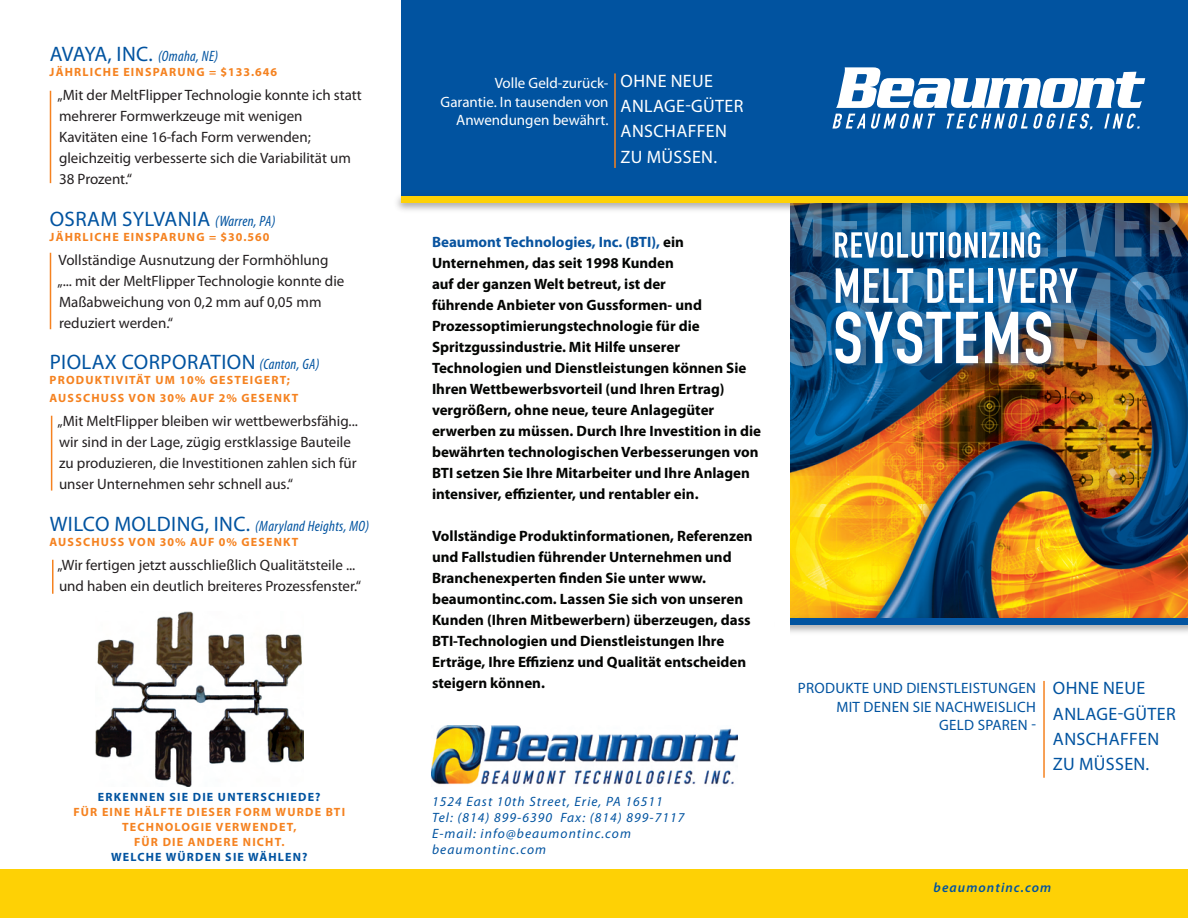
<style>
.page{position:relative;width:1188px;height:918px;background:#fff}
.page>*{position:absolute;margin:0;border:0;box-sizing:border-box;transform-origin:0 0}
.t1{font:21px "Myriad Pro";letter-spacing:.02em;color:#0153a0}
.t2{font:18px "Myriad Pro";letter-spacing:.02em;color:#0153a0}
.t3{font:18px "Myriad Pro";letter-spacing:.02em;color:#fff}
.t4{font:700 15px/21px "Myriad Pro";color:#040503}
.t5{font:15px "Myriad Pro";color:#231f20}
.t6{font:15px "Myriad Pro";letter-spacing:.02em;color:#0153a0}
.t7{font:15px "Myriad Pro";color:#fff}
.t8{font:italic condensed 15px "Myriad Pro";letter-spacing:.02em;color:#0153a0}
.t9{font:italic 13.5px "Myriad Pro";letter-spacing:.08em;color:#0153a0}
.t10{font:italic 600 13.5px "Myriad Pro";letter-spacing:.08em;color:#0153a0}
.t11{font:700 12px "Myriad Pro";letter-spacing:.1em;color:#f58220}
.t12{font:700 12px "Myriad Pro";letter-spacing:.1em;color:#0153a0}
.t13{font:700 12px "Myriad Pro";letter-spacing:.08em;color:#f58220}
.s1{font-style:italic;font-stretch:condensed;font-size:15px}
.s2{font-style:normal;font-stretch:normal;font-size:21px}
.s3{color:#08539f}
</style>
<div class="page">
<img style="left:790px;top:215px;width:398px;height:398px">
<svg style="left:790px;top:215px;width:32px;height:42px"></svg>
<svg style="left:1057px;top:215px;width:9px;height:7px"></svg>
<svg style="left:1074px;top:215px;width:33px;height:42px"></svg>
<svg style="left:1115px;top:215px;width:27px;height:42px"></svg>
<svg style="left:1150px;top:215px;width:38px;height:42px;background:#444650"></svg>
<svg style="left:790px;top:272px;width:35px;height:94px;background:#2b5a82"></svg>
<svg style="left:1124px;top:272px;width:46px;height:94px;background:#2b6493"></svg>
<div style="left:773px;top:613px;width:415px;height:24px;background:#231f20;opacity:.45"></div>
<div style="left:781px;top:618px;width:407px;height:7px;background:#0153a0"></div>
<div style="left:401px;top:0;width:787px;height:201px;background:#0153a0"></div>
<hr style="left:1043px;top:681px;width:2px;height:97px;background:#f58220">
<svg style="left:825px;top:222px;width:261px;height:151px;background:#144d79"></svg>
<svg style="left:833px;top:215px;width:105px;height:43px"></svg>
<hr style="left:941px;top:232px;width:3px;height:26px;background:#fff">
<svg style="left:947px;top:215px;width:31px;height:43px"></svg>
<hr style="left:982px;top:232px;width:4px;height:26px;background:#fff">
<svg style="left:986px;top:215px;width:62px;height:43px"></svg>
<img style="left:834px;top:268px;width:276px;height:98px">
<div style="left:0;top:869px;width:1188px;height:49px;background:#fed105"></div>
<hr style="left:614px;top:73px;width:2px;height:95px;background:#f58220">
<img style="left:96px;top:612px;width:208px;height:175px">
<hr style="left:50px;top:91px;width:1px;height:92px;background:#f58220">
<hr style="left:50px;top:253px;width:1px;height:76px;background:#f58220">
<hr style="left:51px;top:416px;width:1px;height:75px;background:#f58220">
<hr style="left:52px;top:560px;width:2px;height:34px;background:#f58220">
<img style="left:432px;top:725px;width:305px;height:60px">
<div style="left:776px;top:202px;width:14px;height:489px;background:#fff"></div>
<div style="left:393px;top:192px;width:795px;height:23px;background:#231f20;opacity:.45"></div>
<div style="left:401px;top:196px;width:787px;height:7px;background:#fed105"></div>
<svg style="left:832px;top:67px;width:314px;height:63px"></svg>
<p class="t1" style="left:50px;top:42px;width:170px">Avaya, Inc. <span class="s1">(Omaha, NE)</span></p>
<p class="t11" style="left:50px;top:65px;width:24px">JÄHRLICHE</p>
<p class="t11" style="left:123px;top:65px;width:8px">EINS</p>
<p class="t13" style="left:153px;top:65px;width:126px">PARUNG = $133.646</p>
<p class="t5" style="left:57px;top:86px;width:306px">„Mit der MeltFlipper Technologie konnte ich statt</p>
<p class="t5" style="left:59px;top:107px;width:245px">mehrerer Formwerkzeuge mit wenigen</p>
<p class="t5" style="left:59px;top:128px;width:253px">Kavitäten eine 16-fach Form verwenden;</p>
<p class="t5" style="left:59px;top:149px;width:293px">gleichzeitig verbesserte sich die Variabilität um</p>
<p class="t5" style="left:59px;top:170px;width:75px">38 Prozent.“</p>
<p class="t1" style="left:50px;top:206px;width:227px">Os ram Sylva nia <span class="s1">(Warren, PA)</span></p>
<p class="t11" style="left:50px;top:229px;width:24px">JÄHRLICHE</p>
<p class="t11" style="left:123px;top:229px;width:8px">EINS</p>
<p class="t11" style="left:153px;top:229px;width:118px">PARUNG = $30.560</p>
<p class="t5" style="left:58px;top:251px;width:272px">Vollständige Ausnutzung der Formhöhlung</p>
<p class="t5" style="left:57px;top:272px;width:289px">„... mit der MeltFlipper Technologie konnte die</p>
<p class="t5" style="left:59px;top:293px;width:264px">Maßabweichung von 0,2 mm auf 0,05 mm</p>
<p class="t5" style="left:59px;top:314px;width:116px">reduziert werden.“</p>
<p class="t1" style="left:50px;top:349px;width:271px">Piolax Corporation <span class="s1">(Canton, GA)</span></p>
<p class="t11" style="left:50px;top:372px;width:177px">PRODUKTIVITÄT UM 10% GESTEI</p>
<p class="t11" style="left:254px;top:372px;width:18px">GERT</p>
<p class="t11" style="left:287px;top:372px;width:5px">;</p>
<p class="t11" style="left:50px;top:390px;width:27px">AUSSCH</p>
<p class="t11" style="left:101px;top:390px;width:159px">USS VON 30% AUF 2% GESEN</p>
<p class="t11" style="left:283px;top:390px;width:16px">KT</p>
<p class="t5" style="left:57px;top:412px;width:302px">„Mit MeltFlipper bleiben wir wettbewerbsfähig...</p>
<p class="t5" style="left:59px;top:433px;width:293px">wir sind in der Lage, zügig erstklassige Bauteile</p>
<p class="t5" style="left:59px;top:454px;width:299px">zu produzieren, die I nvestitionen zahlen sich für</p>
<p class="t5" style="left:59px;top:475px;width:236px">unser Unternehmen sehr schnell aus.“</p>
<p class="t8" style="left:50px;top:517px;width:321px"><span class="s2">Wilco Molding, Inc.</span> (Maryland Heights, MO)</p>
<p class="t11" style="left:50px;top:534px;width:27px">AUSSCH</p>
<p class="t11" style="left:101px;top:534px;width:159px">USS VON 30% auf 0% GESEN</p>
<p class="t11" style="left:283px;top:534px;width:16px">KT</p>
<p class="t5" style="left:57px;top:556px;width:300px">„Wir fertigen jetzt ausschließlich Qualitätsteile ...</p>
<p class="t5" style="left:59px;top:577px;width:304px">und haben ein deutlich breiteres Prozessfenster.“</p>
<p class="t12" style="left:98px;top:789px;width:34px">ERKENNEN</p>
<p class="t12" style="left:170px;top:789px;width:7px">SIE</p>
<p class="t12" style="left:193px;top:789px;width:44px">DIE UNTERSCHIE</p>
<p class="t12" style="left:298px;top:789px;width:24px">DE?</p>
<p class="t11" style="left:73px;top:804px;width:37px">FÜR EINE</p>
<p class="t11" style="left:135px;top:804px;width:27px">HÄLFTE</p>
<p class="t11" style="left:187px;top:804px;width:18px">DIESER</p>
<p class="t11" style="left:236px;top:804px;width:9px">FOR</p>
<p class="t11" style="left:261px;top:804px;width:79px">M WURDE BTI</p>
<p class="t11" style="left:122px;top:819px;width:10px">TECHNOLO</p>
<p class="t11" style="left:191px;top:819px;width:107px">GIE VERWEN DET,</p>
<p class="t11" style="left:134px;top:834px;width:90px">FÜR DIE ANDERE</p>
<p class="t11" style="left:243px;top:834px;width:9px">NICHT</p>
<p class="t11" style="left:281px;top:834px;width:5px">.</p>
<p class="t12" style="left:111px;top:849px;width:21px">WELCHE</p>
<p class="t12" style="left:166px;top:849px;width:67px">WÜRDEN SIE</p>
<p class="t12" style="left:248px;top:849px;width:30px">WÄHLEN</p>
<p class="t12" style="left:302px;top:849px;width:7px">?</p>
<p class="t7" style="left:495px;top:74px;width:115px">Volle Geld-zurück-</p>
<p class="t7" style="left:441px;top:92px;width:170px">Garantie. I n tausenden von</p>
<p class="t7" style="left:456px;top:111px;width:154px">Anwendungen bewährt.</p>
<p class="t3" style="left:621px;top:70px;width:62px">OHNE NEUE</p>
<p class="t3" style="left:621px;top:95px;width:105px">ANLAGE-GÜTER</p>
<p class="t3" style="left:621px;top:120px;width:96px">ANSCHAFFEN</p>
<p class="t3" style="left:621px;top:145px;width:98px">ZU MÜSSEN.</p>
<p class="t4" style="left:432px;top:231px;width:331px"><span class="s3">Beaumont Technologies, Inc. (BTI),</span> ein Unternehmen, das seit 1998 Kunden<br>auf der ganzen Welt betreut, ist der<br>führende Anbieter von Gussformen- und Prozessoptimierungstechnologie für die Spritzgussindustrie. Mit Hilfe unserer Technologien und Dienstleistungen können Sie Ihren Wettbewerbsvorteil (und Ihren Ertrag) vergrößern, ohne neue, teure Anlagegüter erwerben zu müssen. Durch Ihre Investition in die bewährten technologischen Verbesserungen von BTI setzen Sie Ihre Mitarbeiter und Ihre Anlagen intensiver, effizienter, und rentabler ein.</p>
<p class="t4" style="left:432px;top:525px;width:322px">Vollständige Produktinformationen, Referenzen und Fallstudien führender Unternehmen und Branchenexperten finden Sie unter www. beaumontinc.com. Lassen Sie sich von unseren Kunden (Ihren Mitbewerbern) überzeugen, dass BTI-Technologien und Dienstleistungen Ihre Erträge, Ihre Effizienz und Qualität entscheiden steigern können.</p>
<p class="t9" style="left:432px;top:793px;width:232px">1524 East 10th Street, Erie, PA 16511</p>
<p class="t9" style="left:432px;top:809px;width:254px">Tel: (814) 899-6390 Fax: (814) 899-7117</p>
<p class="t9" style="left:432px;top:825px;width:201px">E-mail: info@beaumontinc.com</p>
<p class="t9" style="left:432px;top:841px;width:116px">beaumontinc.com</p>
<p class="t6" style="left:798px;top:679px;width:240px">Produkte und Dienstleistungen</p>
<p class="t6" style="left:836px;top:697px;width:199px">mit denen Sie nachweislich</p>
<p class="t6" style="left:939px;top:716px;width:98px">Geld sparen -</p>
<p class="t2" style="left:1053px;top:677px;width:62px">OHNE NEUE</p>
<p class="t2" style="left:1053px;top:703px;width:105px">ANLAGE-GÜTER</p>
<p class="t2" style="left:1053px;top:728px;width:96px">ANSCHAFFEN</p>
<p class="t2" style="left:1053px;top:753px;width:98px">ZU MÜSSEN.</p>
<p class="t10" style="left:934px;top:879px;width:119px">beaumontinc.com</p>
</div>
